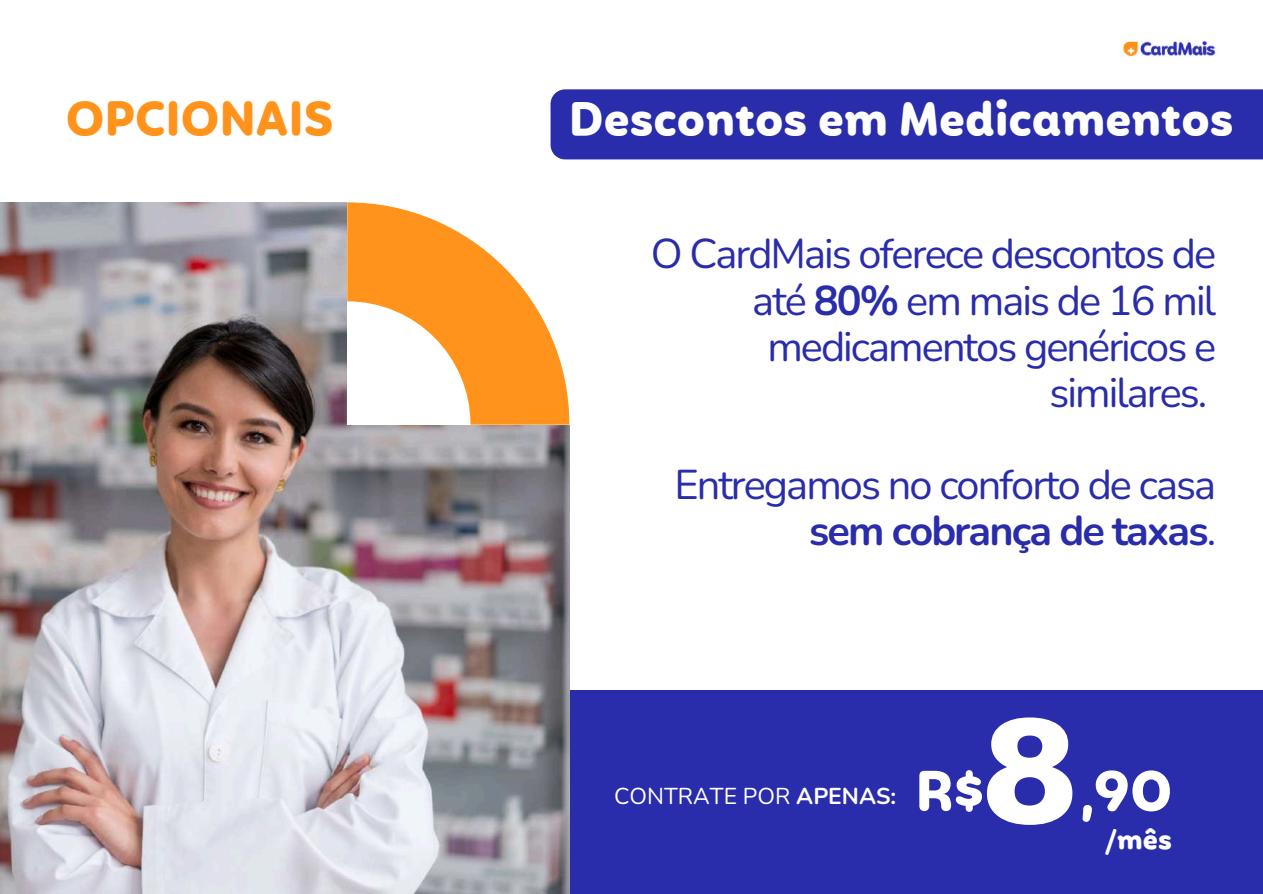
<style>
.page{position:relative;width:1263px;height:894px;background:#fff}
.page>*{position:absolute;margin:0;border:0;box-sizing:border-box;transform-origin:0 0}
.t1{font:700 143.1px "Mohr Rounded Alt";color:#fff}
.t2{font:700 54.6px "Mohr Rounded Alt";color:#fff}
.t3{font:700 46.05px "Mohr Rounded Alt";color:#ff931c}
.t4{font:700 44.85px "Mohr Rounded Alt";color:#fff}
.t5{font:41.55px/46.2px "Nunito";letter-spacing:-.045em;color:#292cab;text-align:right}
.t6{font:700 26.25px "Mohr Rounded Alt";color:#fff}
.t7{font:22.95px "Nunito";color:#fff}
.s1{font-weight:700}
</style>
<div class="page">
<div style="left:347px;top:690px;width:916px;height:203px;background:#292cab"></div>
<img style="left:0;top:202px;width:569px;height:691px">
<div style="left:347px;top:180px;width:242px;height:244px;background:#fff"></div>
<svg style="left:348px;top:202px;width:221px;height:222px;fill:#ff931c"></svg>
<div style="left:550px;top:89px;width:713px;height:70px;background:#292cab"></div>
<img style="left:1121px;top:41px;width:96px;height:16px">
<p class="t3" style="left:66px;top:100px;width:269px">OPCIONAIS</p>
<p class="t4" style="left:569px;top:100px;width:666px">Descontos em Medicamentos</p>
<p class="t5" style="left:651px;top:231px;width:567px">O CardMais oferece descontos de até <span class="s1">80%</span> em mais de 16 mil medicamentos genéricos e similares.</p>
<p class="t5" style="left:674px;top:462px;width:543px">Entregamos no conforto de casa <span class="s1">sem cobrança de taxas</span>.</p>
<p class="t7" style="left:614px;top:781px;width:284px">CONTRATE POR <span class="s1">APENAS:</span></p>
<h1 class="t1" style="left:981px;top:712px;width:100px">8</h1>
<h2 class="t2" style="left:915px;top:768px;width:70px">R$</h2>
<h2 class="t2" style="left:1081px;top:768px;width:93px">,90</h2>
<p class="t6" style="left:1105px;top:828px;width:69px">/mês</p>
</div>
